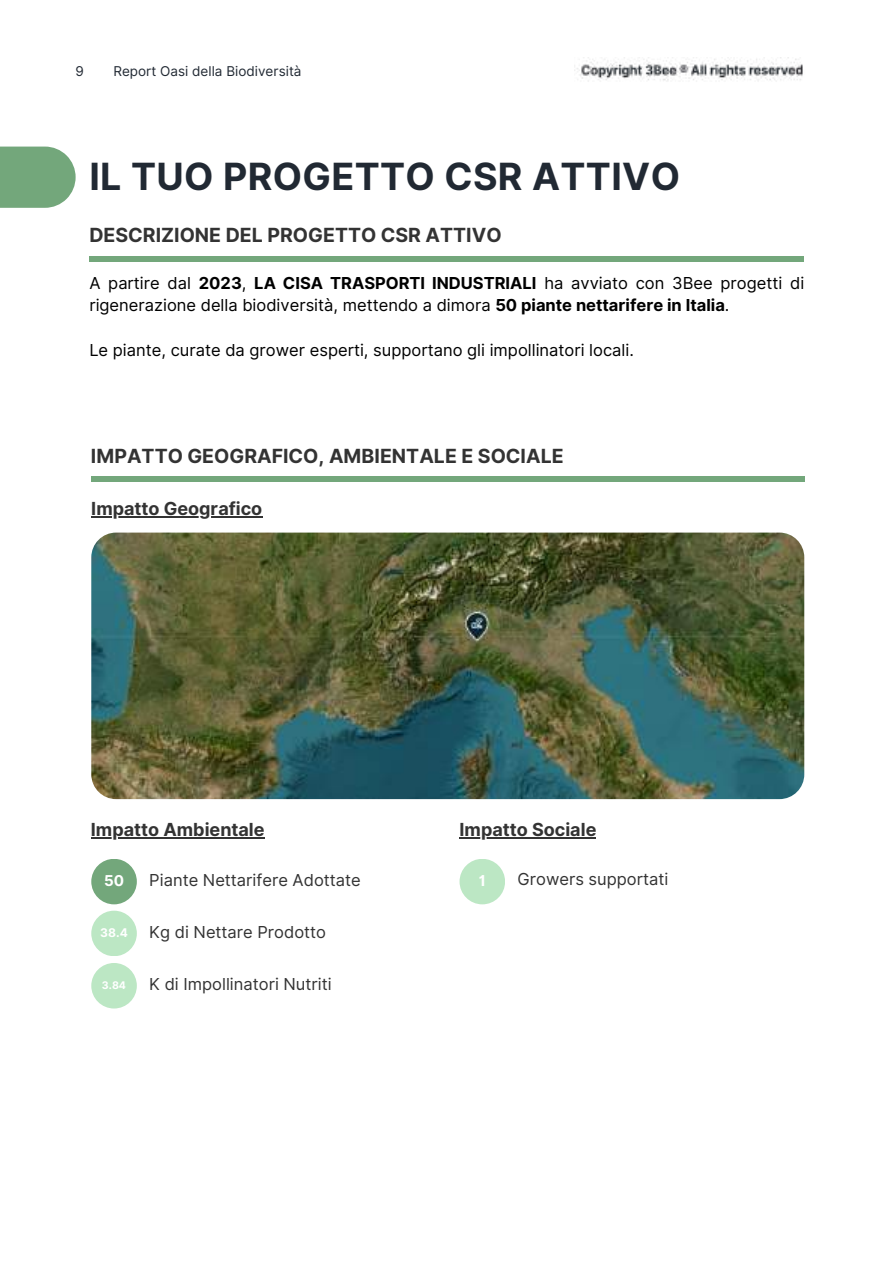
<style>
.page{position:relative;width:894px;height:1264px;background:#fff}
.page>*{position:absolute;margin:0;border:0;box-sizing:border-box;transform-origin:0 0}
.t1{font:700 37.5px "Inter";letter-spacing:.01em;color:#212933}
.t2{font:700 19.5px "Inter";color:#333}
.t3{font:700 18px "Inter";color:#333}
.t4{font:16.5px/22.5px "Inter";color:#000}
.t5{font:16.5px "Inter";color:#333}
.t6{font:700 15px "Inter";color:#fff}
.t7{font:13.5px "Inter";color:#212933}
.t8{font:700 12px "Inter";color:#fff}
.t9{font:700 10.5px "Inter";color:#fff}
.s1{font-weight:700}
</style>
<div class="page">
<div style="left:89px;top:256px;width:714px;height:5px;background:#73a77b"></div>
<img style="left:574px;top:59px;width:229px;height:23px">
<div style="left:91px;top:476px;width:712px;height:5px;background:#73a77b"></div>
<div style="left:91px;top:858px;width:46px;height:46px;background:#73a77b;border-radius:50%"></div>
<div style="left:459px;top:858px;width:46px;height:46px;background:#bce7c4;border-radius:50%"></div>
<div style="left:91px;top:910px;width:46px;height:46px;background:#bce7c4;border-radius:50%"></div>
<div style="left:91px;top:963px;width:46px;height:45px;background:#bce7c4;border-radius:50%"></div>
<img style="left:91px;top:532px;width:713px;height:267px;border-radius:25px">
<div style="left:0;top:146px;width:76px;height:62px;background:#73a77b"></div>
<hr style="left:91px;top:837px;width:173px;height:1px;background:#333">
<hr style="left:459px;top:837px;width:137px;height:1px;background:#333">
<hr style="left:91px;top:516px;width:171px;height:1px;background:#333">
<p class="t7" style="left:76px;top:63px;width:10px">9</p>
<p class="t7" style="left:113px;top:63px;width:189px">Report Oasi della Biodiversità</p>
<h1 class="t1" style="left:89px;top:153px;width:592px">IL TUO PROGETTO CSR ATTIVO</h1>
<p class="t2" style="left:89px;top:223px;width:413px">DESCRIZIONE DEL PROGETTO CSR ATTIVO</p>
<p class="t4" style="left:89px;top:271px;width:716px">A partire dal <span class="s1">2023</span>, <span class="s1">LA CISA TRASPORTI INDUSTRIALI</span> ha avviato con 3Bee progetti di rigenerazione della biodiversità, mettendo a dimora <span class="s1">50 piante nettarifere in Italia</span>.</p>
<p class="t4" style="left:89px;top:339px;width:546px">Le piante, curate da grower esperti, supportano gli impollinatori locali.</p>
<p class="t2" style="left:91px;top:444px;width:474px">IMPATTO GEOGRAFICO, AMBIENTALE E SOCIALE</p>
<p class="t3" style="left:91px;top:497px;width:172px">Impatto Geografico</p>
<p class="t3" style="left:91px;top:819px;width:175px">Impatto Ambientale</p>
<p class="t3" style="left:459px;top:819px;width:138px">Impatto Sociale</p>
<p class="t5" style="left:517px;top:869px;width:152px">Growers supportati</p>
<p class="t5" style="left:149px;top:922px;width:178px">Kg di Nettare Prodotto</p>
<p class="t5" style="left:149px;top:974px;width:184px">K di Impollinatori Nutriti</p>
<p class="t5" style="left:149px;top:870px;width:213px">Piante Nettarifere Adottate</p>
<p class="t6" style="left:104px;top:871px;width:21px">50</p>
<p class="t6" style="left:478px;top:871px;width:9px">1</p>
<p class="t8" style="left:100px;top:925px;width:29px">38.4</p>
<p class="t9" style="left:102px;top:978px;width:26px">3.84</p>
</div>
